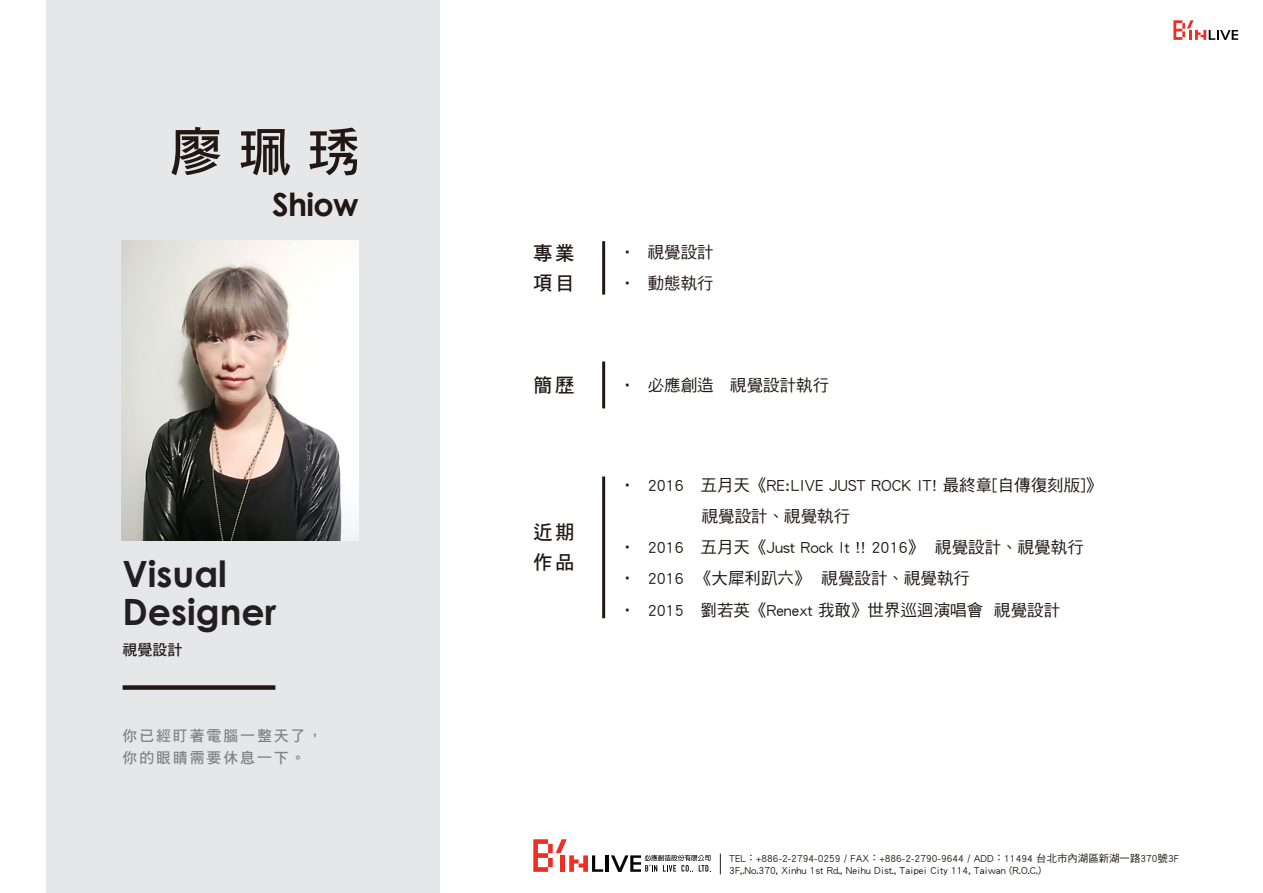
<style>
.page{position:relative;width:1263px;height:893px;background:#fff}
.page>*{position:absolute;margin:0;border:0;box-sizing:border-box;transform-origin:0 0}
.t1{font:53.1px "DF Hei Std W7";color:#211814}
.t2{font:700 36.3px/38px "Century Gothic";color:#231f20}
.t3{font:700 31.8px "Century Gothic";letter-spacing:-.02em;color:#211814}
.t4{font:19.5px/30px "DF Hei Std W7";letter-spacing:.12em;color:#211814}
.t5{font:16.5px/31.2px "DF Hei Std W5";color:#211814}
.t6{font:15px/22px "DF Hei Std W7";letter-spacing:.12em;color:#808285}
.t7{font:15px "DF Hei Std W7";color:#211814}
.t8{font:10.35px/12.8px "DF Hei Std W5";color:#211814}
</style>
<div class="page">
<div style="left:46px;top:0;width:393px;height:893px;background:#e6e7e9"></div>
<svg style="left:1173px;top:20px;width:65px;height:20px"></svg>
<hr style="left:602px;top:241px;width:3px;height:54px;background:#211814">
<img style="left:121px;top:240px;width:238px;height:300px">
<hr style="left:602px;top:361px;width:3px;height:47px;background:#211814">
<hr style="left:602px;top:476px;width:3px;height:142px;background:#211814">
<svg style="left:720px;top:854px;width:1px;height:20px"></svg>
<svg style="left:533px;top:839px;width:70px;height:33px"></svg>
<hr style="left:605px;top:855px;width:3px;height:17px;background:#0a0406">
<svg style="left:611px;top:855px;width:100px;height:17px"></svg>
<div style="left:123px;top:685px;width:152px;height:5px;background:#211814"></div>
<h1 class="t1" style="left:169px;top:123px;width:193px">廖珮琇</h1>
<h3 class="t3" style="left:272px;top:180px;width:88px">Shiow</h3>
<h2 class="t2" style="left:123px;top:553px;width:155px">Visual<br>Designer</h2>
<p class="t7" style="left:123px;top:641px;width:61px">視覺設計</p>
<p class="t6" style="left:123px;top:724px;width:201px">你已經盯著電腦一整天了，你的眼睛需要休息一下。</p>
<p class="t4" style="left:533px;top:237px;width:43px">專業項目</p>
<p class="t5" style="left:619px;top:236px;width:96px">‧ 視覺設計‧ 動態執行</p>
<p class="t4" style="left:533px;top:370px;width:43px">簡歷</p>
<p class="t5" style="left:619px;top:369px;width:211px">‧ 必應創造 視覺設計執行</p>
<p class="t4" style="left:533px;top:517px;width:43px">近期作品</p>
<p class="t5" style="left:619px;top:469px;width:484px">‧ 2016 五月天《RE:LIVE JUST ROCK IT! 最終章[自傳復刻版]》</p>
<p class="t5" style="left:702px;top:500px;width:150px">視覺設計、視覺執行</p>
<p class="t5" style="left:619px;top:531px;width:466px">‧ 2016 五月天《Just Rock It !! 2016》 視覺設計、視覺執行</p>
<p class="t5" style="left:619px;top:563px;width:352px">‧ 2016 《大犀利趴六》 視覺設計、視覺執行</p>
<p class="t5" style="left:619px;top:594px;width:442px">‧ 2015 劉若英《Renext 我敢》世界巡迴演唱會 視覺設計</p>
<p class="t8" style="left:729px;top:851px;width:451px">TEL：+886-2-2794-0259 / FAX：+886-2-2790-9644 / ADD：11494 台北市內湖區新湖一路370號3F<br>3F,.No.370, Xinhu 1st Rd., Neihu Dist., Taipei City 114, Taiwan (R.O.C.)</p>
</div>
